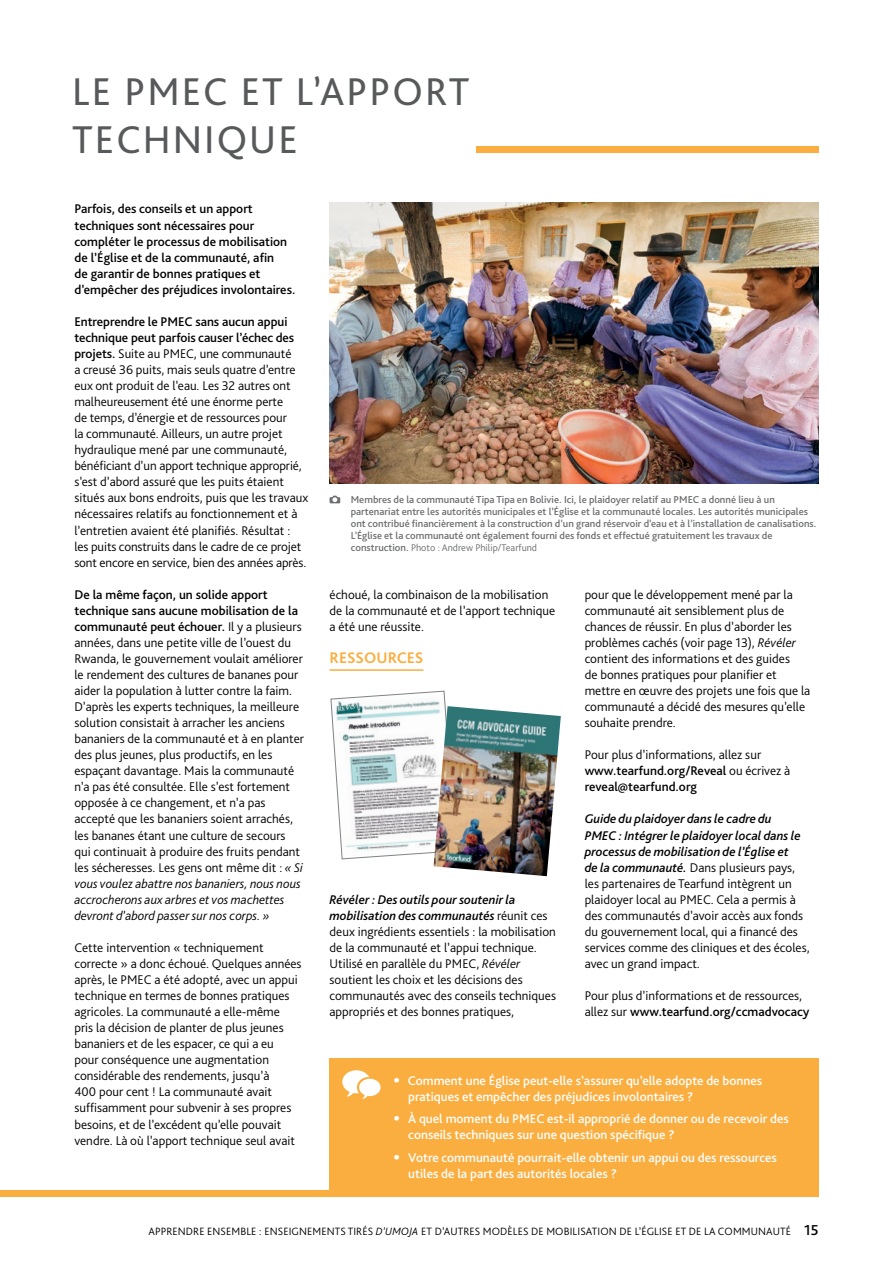
<style>
.page{position:relative;width:893px;height:1263px;background:#fff}
.page>*{position:absolute;margin:0;border:0;box-sizing:border-box;transform-origin:0 0}
.t1{font:40.5px/48.2px "Bliss Pro";letter-spacing:.05em;color:#58595b}
.t2{font:700 16.05px "Bliss Pro";color:#fbae40}
.t3{font:300 13.2px/16px "Bliss Pro";color:#000}
.t4{font:500 13.2px/16px "Bliss Pro";color:#fff}
.t5{font:500 13.2px/16px "Bliss Pro";color:#000}
.t6{font:300 11.1px "Bliss Pro";letter-spacing:.01em;color:#000}
.t7{font:500 10.5px/12px "Bliss Pro";color:#6d6e71}
.t8{font:300 10.2px "Bliss Pro";color:#6d6e71}
.s1{font-weight:500}
.s2{font-style:italic}
.s3{font-weight:500;font-size:10.5px}
.s4{font-weight:300}
.s5{font-weight:500;font-style:italic}
.s6{font-family:"Trade Gothic Bold Cond Twenty";font-weight:400}
.s7{font-weight:500;font-size:15px}
</style>
<div class="page">
<div style="left:330px;top:1059px;width:489px;height:136px;background:#fbae40"></div>
<svg style="left:342px;top:1070px;width:39px;height:29px"></svg>
<div style="left:0;top:1191px;width:819px;height:6px;background:#fbae40"></div>
<div style="left:476px;top:147px;width:343px;height:6px;background:#fbae40"></div>
<img style="left:330px;top:202px;width:489px;height:281px">
<svg style="left:330px;top:496px;width:10px;height:7px"></svg>
<hr style="left:330px;top:669px;width:93px;height:2px;background:#fbae40">
<svg style="left:330px;top:691px;width:116px;height:168px"></svg>
<img style="left:434px;top:706px;width:127px;height:170px">
<h1 class="t1" style="left:72px;top:66px;width:399px">LE PMEC ET L’APPORT<br>TECHNIQUE</h1>
<p class="t5" style="left:74px;top:201px;width:222px">Parfois, des conseils et un apport techniques sont nécessaires pour compléter le processus de mobilisation de l’Église et de la communauté, afin<br>de garantir de bonnes pratiques et d’empêcher des préjudices involontaires.</p>
<p class="t3" style="left:74px;top:313px;width:235px"><span class="s1">Entreprendre le PMEC sans aucun appui technique peut parfois causer l’échec des projets.</span> Suite au PMEC, une communauté<br>a creusé 36 puits, mais seuls quatre d’entre eux ont produit de l’eau. Les 32 autres ont malheureusement été une énorme perte<br>de temps, d’énergie et de ressources pour<br>la communauté. Ailleurs, un autre projet hydraulique mené par une communauté, bénéficiant d’un apport technique approprié, s’est d’abord assuré que les puits étaient situés aux bons endroits, puis que les travaux nécessaires relatifs au fonctionnement et à l’entretien avaient été planifiés. Résultat :<br>les puits construits dans le cadre de ce projet sont encore en service, bien des années après.</p>
<p class="t3" style="left:74px;top:586px;width:231px"><span class="s1">De la même façon, un solide apport technique sans aucune mobilisation de la communauté peut échouer.</span> Il y a plusieurs années, dans une petite ville de l’ouest du Rwanda, le gouvernement voulait améliorer le rendement des cultures de bananes pour aider la population à lutter contre la faim.<br>D’après les experts techniques, la meilleure solution consistait à arracher les anciens bananiers de la communauté et à en planter des plus jeunes, plus productifs, en les espaçant davantage. Mais la communauté n’a pas été consultée. Elle s’est fortement opposée à ce changement, et n’a pas accepté que les bananiers soient arrachés, les bananes étant une culture de secours qui continuait à produire des fruits pendant les sécheresses. Les gens ont même dit : <span class="s2">« Si vous voulez abattre nos bananiers, nous nous accrocherons aux arbres et vos machettes devront d’abord passer sur nos corps. »</span></p>
<p class="t3" style="left:74px;top:939px;width:229px">Cette intervention « techniquement correcte » a donc échoué. Quelques années après, le PMEC a été adopté, avec un appui technique en termes de bonnes pratiques agricoles. La communauté a elle-même pris la décision de planter de plus jeunes bananiers et de les espacer, ce qui a eu<br>pour conséquence une augmentation considérable des rendements, jusqu’à<br>400 pour cent ! La communauté avait suffisamment pour subvenir à ses propres besoins, et de l’excédent qu’elle pouvait vendre. Là où l’apport technique seul avait</p>
<p class="t7" style="left:351px;top:494px;width:467px">Membres de la communauté Tipa Tipa en Bolivie. Ici, le plaidoyer relatif au PMEC a donné lieu à un partenariat entre les autorités municipales et l’Église et la communauté locales. Les autorités municipales ont contribué financièrement à la construction d’un grand réservoir d’eau et à l’installation de canalisations.<br>L’Église et la communauté ont également fourni des fonds et effectué gratuitement les travaux de</p>
<p class="t8" style="left:351px;top:542px;width:188px"><span class="s3">construction.</span> Photo : Andrew Philip/Tearfund</p>
<p class="t3" style="left:330px;top:586px;width:227px">échoué, la combinaison de la mobilisation de la communauté et de l’apport technique a été une réussite.</p>
<p class="t2" style="left:330px;top:648px;width:95px">RESSOURCES</p>
<p class="t3" style="left:585px;top:586px;width:227px">pour que le développement mené par la communauté ait sensiblement plus de chances de réussir. En plus d’aborder les problèmes cachés (voir page 13), <span class="s2">Révéler </span>contient des informations et des guides<br>de bonnes pratiques pour planifier et mettre en œuvre des projets une fois que la communauté a décidé des mesures qu’elle souhaite prendre.</p>
<p class="t5" style="left:585px;top:747px;width:207px"><span class="s4">Pour plus d’informations, allez sur </span>www.tearfund.org/Reveal <span class="s4">ou écrivez à </span>reveal@tearfund.org</p>
<p class="t3" style="left:585px;top:811px;width:226px"><span class="s5">Guide du plaidoyer dans le cadre du<br>PMEC : Intégrer le plaidoyer local dans le processus de mobilisation de l’Église et<br>de la communauté.</span> Dans plusieurs pays, les partenaires de Tearfund intègrent un plaidoyer local au PMEC. Cela a permis à des communautés d’avoir accès aux fonds du gouvernement local, qui a financé des services comme des cliniques et des écoles, avec un grand impact.</p>
<p class="t3" style="left:585px;top:987px;width:226px">Pour plus d’informations et de ressources, allez sur <span class="s1">www.tearfund.org/ccmadvocacy</span></p>
<p class="t3" style="left:330px;top:891px;width:228px"><span class="s5">Révéler : Des outils pour soutenir la mobilisation des communautés</span> réunit ces deux ingrédients essentiels : la mobilisation de la communauté et l’appui technique.<br>Utilisé en parallèle du PMEC, <span class="s2">Révéler </span>soutient les choix et les décisions des communautés avec des conseils techniques appropriés et des bonnes pratiques,</p>
<p class="t4" style="left:408px;top:1072px;width:355px;text-indent:-15px"><span class="s6">•</span> Comment une Église peut-elle s’assurer qu’elle adopte de bonnes pratiques et empêcher des préjudices involontaires ?</p>
<p class="t4" style="left:408px;top:1111px;width:382px;text-indent:-15px"><span class="s6">•</span> À quel moment du PMEC est-il approprié de donner ou de recevoir des conseils techniques sur une question spécifique ?</p>
<p class="t4" style="left:408px;top:1149px;width:370px;text-indent:-15px"><span class="s6">•</span> Votre communauté pourrait-elle obtenir un appui ou des ressources utiles de la part des autorités locales ?</p>
<p class="t6" style="left:148px;top:1225px;width:672px">APPRENDRE ENSEMBLE : ENSEIGNEMENTS TIRÉS <span class="s2">D’UMOJA</span> ET D’AUTRES MODÈLES DE MOBILISATION DE L’ÉGLISE ET DE LA COMMUNAUTÉ <span class="s7">15</span></p>
</div>
